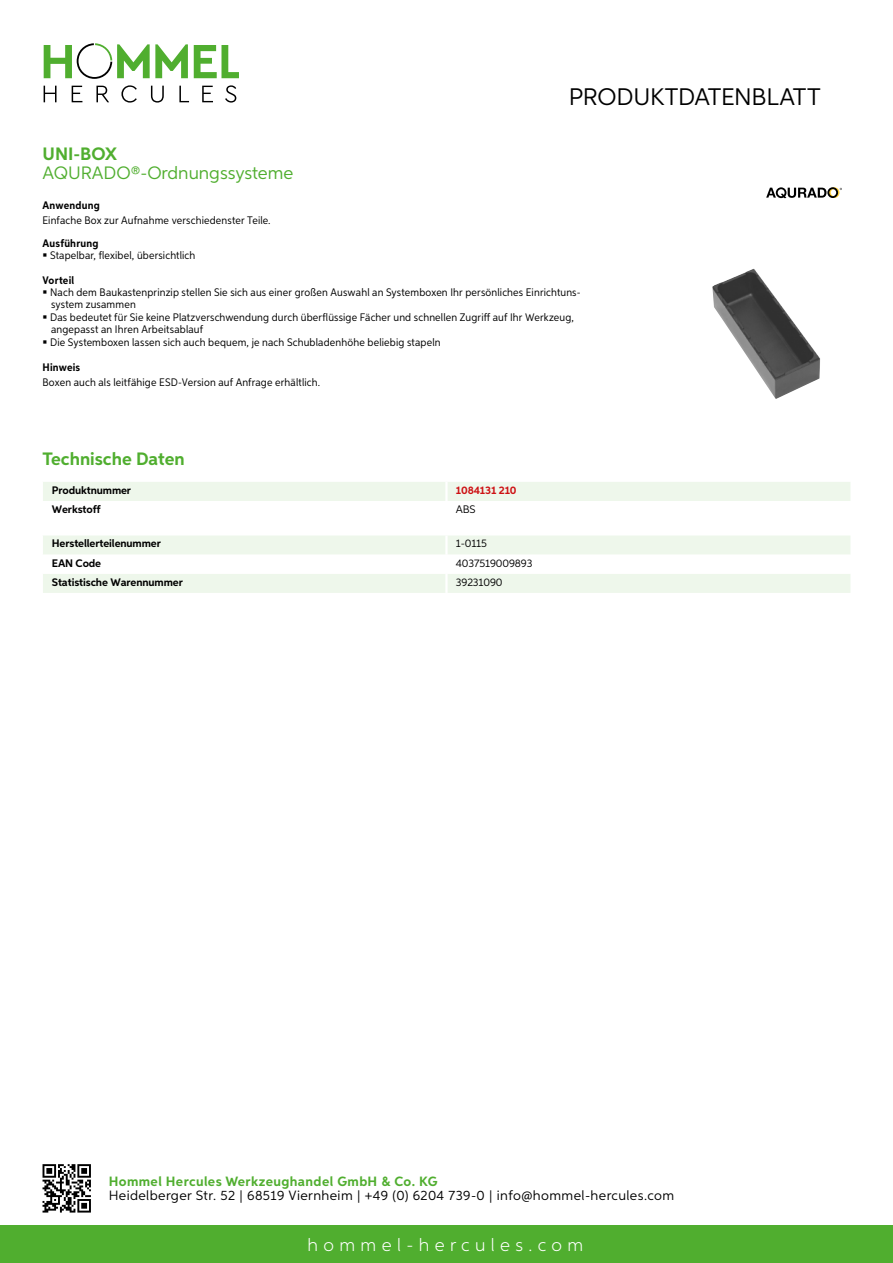
<style>
.page{position:relative;width:893px;height:1263px;background:#fff}
.page>*{position:absolute;margin:0;border:0;box-sizing:border-box;transform-origin:0 0}
.t1{font:24px "Aspira";letter-spacing:-.01em;color:#000}
.t2{font:18px "Aspira";color:#50ae2f}
.t3{font:700 18px "Aspira";color:#50ae2f}
.t4{font:300 18px "Aspira";letter-spacing:.3em;color:#fff}
.t5{font:13.5px "Aspira";letter-spacing:.03em;color:#000}
.t6{font:700 13.5px "Aspira";letter-spacing:.03em;color:#50ae2f}
.t7{font:10.95px/12.5px "Aspira Nar";letter-spacing:.015em;color:#000}
.t8{font:700 10.95px "Aspira";letter-spacing:-.01em;color:#000}
.t9{font:700 10.95px "Aspira Nar";letter-spacing:.02em;color:#000}
.t10{font:10.95px "Aspira";letter-spacing:-.01em;color:#000}
.t11{font:700 10.95px "Aspira";letter-spacing:-.01em;color:#cd1013}
</style>
<div class="page">
<div style="left:0;top:1226px;width:893px;height:37px;background:#50ae2f"></div>
<svg style="left:43px;top:1164px;width:48px;height:48px"></svg>
<svg style="left:194px;top:45px;width:45px;height:33px"></svg>
<svg style="left:44px;top:43px;width:144px;height:36px"></svg>
<svg style="left:44px;top:86px;width:13px;height:16px"></svg>
<svg style="left:72px;top:86px;width:10px;height:16px"></svg>
<svg style="left:96px;top:86px;width:13px;height:16px"></svg>
<svg style="left:121px;top:85px;width:16px;height:18px"></svg>
<svg style="left:151px;top:86px;width:13px;height:17px"></svg>
<svg style="left:179px;top:86px;width:10px;height:16px"></svg>
<svg style="left:202px;top:86px;width:11px;height:16px"></svg>
<svg style="left:225px;top:85px;width:11px;height:18px"></svg>
<div style="left:43px;top:482px;width:807px;height:19px;background:#eef7eb"></div>
<svg style="left:43px;top:536px;width:807px;height:57px"></svg>
<hr style="left:445px;top:574px;width:3px;height:19px;background:#fff">
<img style="left:712px;top:269px;width:108px;height:130px">
<svg style="left:766px;top:187px;width:76px;height:11px"></svg>
<h1 class="t1" style="left:569px;top:82px;width:253px">Produktdatenblatt</h1>
<h2 class="t3" style="left:43px;top:142px;width:76px">UNI-BOX</h2>
<h2 class="t2" style="left:43px;top:162px;width:39px">AQURADO</h2>
<h2 class="t2" style="left:131px;top:162px;width:164px">®-Ordnungssysteme</h2>
<p class="t9" style="left:43px;top:199px;width:59px">Anwendung</p>
<p class="t7" style="left:43px;top:214px;width:230px">Einfache Box zur Aufnahme verschiedenster Teile.</p>
<p class="t9" style="left:43px;top:236px;width:58px">Ausführung</p>
<p class="t7" style="left:50px;top:249px;width:147px">Stapelbar, flexibel, übersichtlich</p>
<p class="t9" style="left:43px;top:273px;width:33px">Vorteil</p>
<p class="t7" style="left:50px;top:286px;width:532px">Nach dem Baukastenprinzip stellen Sie sich aus einer großen Auswahl an Systemboxen Ihr persönliches Einrichtuns&shy;system zusammen<br>Das bedeutet für Sie keine Platzverschwendung durch überflüssige Fächer und schnellen Zugriff auf Ihr Werkzeug, angepasst an Ihren Arbeitsablauf<br>Die Systemboxen lassen sich auch bequem, je nach Schubladenhöhe beliebig stapeln</p>
<p class="t9" style="left:43px;top:361px;width:39px">Hinweis</p>
<p class="t7" style="left:43px;top:376px;width:279px">Boxen auch als leitfähige ESD-Version auf Anfrage erhältlich.</p>
<h2 class="t3" style="left:43px;top:448px;width:144px">Technische Daten</h2>
<p class="t8" style="left:52px;top:483px;width:81px">Produktnummer</p>
<p class="t11" style="left:456px;top:483px;width:62px">1084131 210</p>
<p class="t8" style="left:52px;top:502px;width:50px">Werkstoff</p>
<p class="t10" style="left:456px;top:502px;width:21px">AB S</p>
<p class="t8" style="left:52px;top:537px;width:111px">Herstellerteilenummer</p>
<p class="t10" style="left:456px;top:537px;width:33px">1-0115</p>
<p class="t8" style="left:52px;top:556px;width:51px">EAN Code</p>
<p class="t10" style="left:456px;top:556px;width:78px">4037519009893</p>
<p class="t8" style="left:52px;top:575px;width:132px">Statistische Warennummer</p>
<p class="t10" style="left:456px;top:575px;width:48px">39231090</p>
<p class="t6" style="left:109px;top:1172px;width:330px">Hommel Hercules Werkzeughandel GmbH &amp; Co. KG</p>
<p class="t5" style="left:109px;top:1187px;width:567px">Heidelberger Str. 52 | 68519 Viernheim | +49 (0) 6204 739-0 | info@hommel-hercules.com</p>
<h2 class="t4" style="left:307px;top:1234px;width:277px">hommel-hercules.com</h2>
</div>
